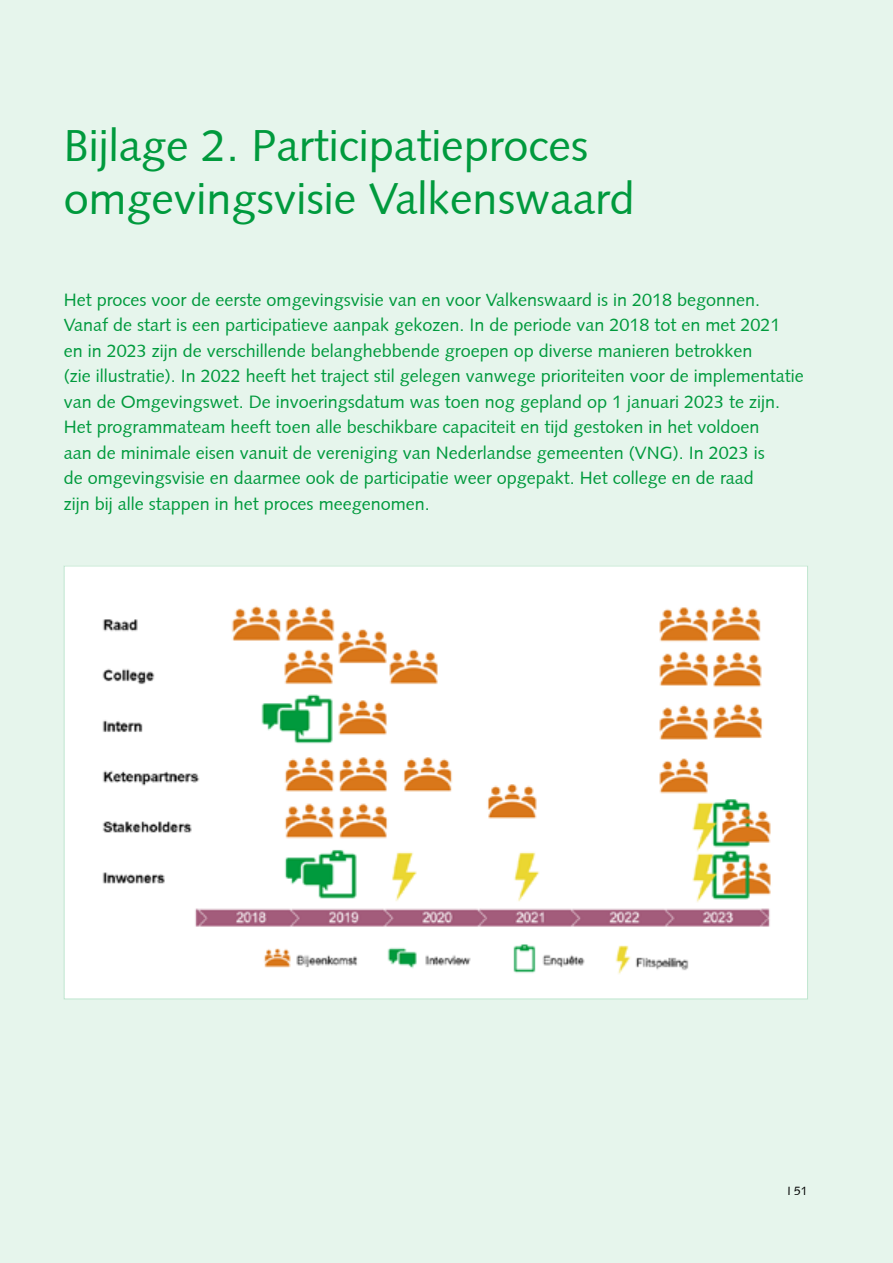
<style>
.page{position:relative;width:893px;height:1263px;background:#e6f5ec}
.page>*{position:absolute;margin:0;border:0;box-sizing:border-box;transform-origin:0 0}
.t1{font:45px "Syntax";color:#009a3d}
.Intro{font:18px/25.5px "Syntax";color:#009a3d}
.t2{font:12px "Syntax";color:#000}
</style>
<div class="page">
<div style="left:64px;top:566px;width:743px;height:433px;background:#fff"></div>
<img style="left:102px;top:606px;width:669px;height:368px">
<h3 class="t1" style="left:64px;top:119px;width:526px">Bijlage 2. Participatieproces</h3>
<h3 class="t1" style="left:64px;top:172px;width:572px">omgevingsvisie Valkenswaard</h3>
<p class="Intro" style="left:64px;top:287px;width:698px">Het proces voor de eerste omgevingsvisie van en voor Valkenswaard is in 2018 begonnen.</p>
<p class="Intro" style="left:64px;top:312px;width:718px">Vanaf de start is een participatieve aanpak gekozen. In de periode van 2018 tot en met 2021</p>
<p class="Intro" style="left:64px;top:338px;width:690px">en in 2023 zijn de verschillende belanghebbende groepen op diverse manieren betrokken</p>
<p class="Intro" style="left:64px;top:363px;width:742px">(zie illustratie). In 2022 heeft het traject stil gelegen vanwege prioriteiten voor de implementatie van de Omgevingswet. De invoeringsdatum was toen nog gepland op 1 januari 2023 te zijn.<br>Het programmateam heeft toen alle beschikbare capaciteit en tijd gestoken in het voldoen</p>
<p class="Intro" style="left:64px;top:440px;width:703px">aan de minimale eisen vanuit de vereniging van Nederlandse gemeenten (VNG). In 2023 is</p>
<p class="Intro" style="left:64px;top:465px;width:692px">de omgevingsvisie en daarmee ook de participatie weer opgepakt. Het college en de raad</p>
<p class="Intro" style="left:64px;top:491px;width:367px">zijn bij alle stappen in het proces meegenomen.</p>
<p class="t2" style="left:787px;top:1184px;width:22px">I 51</p>
</div>
